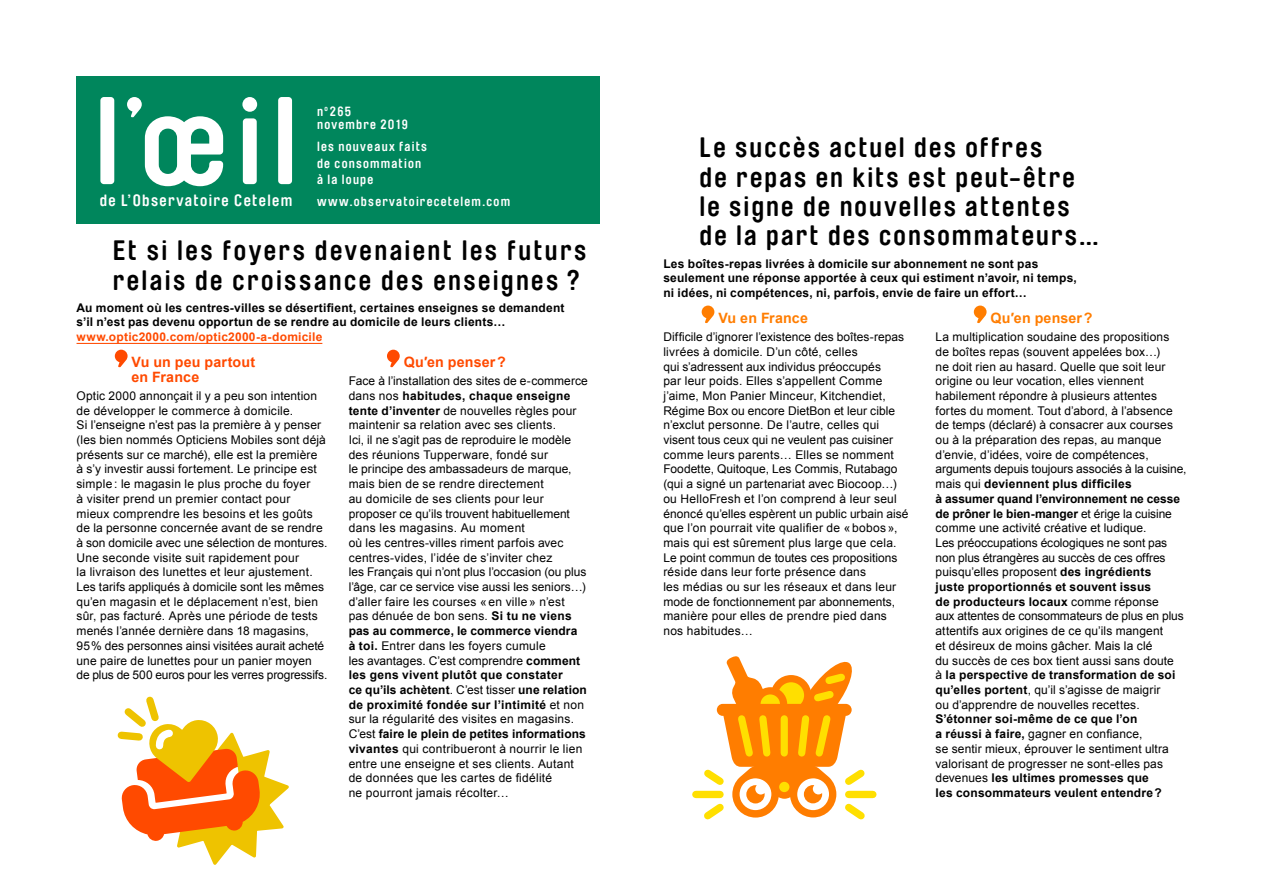
<style>
.page{position:relative;width:1263px;height:893px;background:#fff}
.page>*{position:absolute;margin:0;border:0;box-sizing:border-box;transform-origin:0 0}
.t1{font:700 27.75px/29.4px "Brauer Neue";letter-spacing:.08em;color:#000}
.t2{font:700 16.2px "Brauer Neue";letter-spacing:.08em;color:#fff}
.t3{font:700 14.25px/14.7px "Arial";letter-spacing:.01em;color:#ff4a00}
.t4{font:700 14.25px "Arial";letter-spacing:.01em;color:#ff7d00}
.t5{font:700 13.2px/16.5px "Brauer Neue";letter-spacing:.09em;color:#fff}
.t6{font:12px/14.7px "Arial";letter-spacing:.01em;color:#000}
.t7{font:700 12px/14.7px "Arial";letter-spacing:.015em;color:#000}
.t8{font:700 12px "Arial";letter-spacing:.02em;color:#ff4a00}
.s1{font-weight:700}
</style>
<div class="page">
<div style="left:77px;top:77px;width:523px;height:147px;background:#00865c"></div>
<svg style="left:100px;top:97px;width:192px;height:89px"></svg>
<svg style="left:115px;top:350px;width:13px;height:17px"></svg>
<svg style="left:387px;top:350px;width:13px;height:17px"></svg>
<svg style="left:702px;top:306px;width:12px;height:17px"></svg>
<svg style="left:974px;top:306px;width:12px;height:17px"></svg>
<div style="left:849px;top:791px;width:24px;height:7px;background:#ffdf00"></div>
<div style="left:696px;top:791px;width:24px;height:7px;background:#ffdf00"></div>
<svg style="left:697px;top:656px;width:174px;height:164px"></svg>
<svg style="left:117px;top:696px;width:172px;height:169px"></svg>
<hr style="left:77px;top:343px;width:245px;height:1px;background:#ff4a00">
<p class="t5" style="left:317px;top:104px;width:92px;line-height:13.5px">n<sup>o</sup> 265 novembre 2019</p>
<p class="t5" style="left:317px;top:138px;width:111px">les nouveaux faits de consommation à la loupe</p>
<h2 class="t2" style="left:100px;top:191px;width:194px">de L’Observatoire Cetelem</h2>
<p class="t5" style="left:317px;top:193px;width:195px">www.observatoirecetelem.com</p>
<h1 class="t1" style="left:113px;top:236px;width:475px">Et si les foyers devenaient les futurs relais de croissance des enseignes ?</h1>
<p class="t7" style="left:77px;top:301px;width:489px">Au moment où les centres-villes se désertifient, certaines enseignes se demandent s’il n’est pas devenu opportun de se rendre au domicile de leurs clients…</p>
<p class="t8" style="left:77px;top:329px;width:247px">www.optic2000.com/optic2000-a-domicile</p>
<p class="t3" style="left:132px;top:355px;width:125px">Vu un peu partout en France</p>
<p class="t6" style="left:77px;top:388px;width:252px">Optic 2000 annonçait il y a peu son intention de développer le commerce à domicile.<br>Si l’enseigne n’est pas la première à y penser (les bien nommés Opticiens Mobiles sont déjà présents sur ce marché), elle est la première<br>à s’y investir aussi fortement. Le principe est simple : le magasin le plus proche du foyer<br>à visiter prend un premier contact pour<br>mieux comprendre les besoins et les goûts de la personne concernée avant de se rendre à son domicile avec une sélection de montures.<br>Une seconde visite suit rapidement pour<br>la livraison des lunettes et leur ajustement.<br>Les tarifs appliqués à domicile sont les mêmes qu’en magasin et le déplacement n’est, bien sûr, pas facturé. Après une période de tests menés l’année dernière dans 18 magasins, 95% des personnes ainsi visitées aurait acheté une paire de lunettes pour un panier moyen de plus de 500 euros pour les verres progressifs.</p>
<p class="t3" style="left:404px;top:355px;width:104px">Qu′en penser?</p>
<p class="t6" style="left:349px;top:374px;width:241px">Face à l’installation des sites de e-commerce dans nos <span class="s1">habitudes, chaque enseigne tente d’inventer</span> de nouvelles règles pour maintenir sa relation avec ses clients.<br>Ici, il ne s’agit pas de reproduire le modèle des réunions Tupperware, fondé sur<br>le principe des ambassadeurs de marque, mais bien de se rendre directement<br>au domicile de ses clients pour leur proposer ce qu’ils trouvent habituellement dans les magasins. Au moment<br>où les centres‑villes riment parfois avec centres‑vides, l’idée de s’inviter chez<br>les Français qui n’ont plus l’occasion (ou plus l’âge, car ce service vise aussi les seniors…) d’aller faire les courses « en ville » n’est<br>pas dénuée de bon sens. <span class="s1">Si tu ne viens pas au commerce, le commerce viendra<br>à toi.</span> Entrer dans les foyers cumule<br>les avantages. C’est comprendre <span class="s1">comment les gens vivent plutôt que constater<br>ce qu’ils achètent</span>. C’est tisser <span class="s1">une relation de proximité fondée sur l’intimité</span> et non sur la régularité des visites en magasins.<br>C’est <span class="s1">faire le plein de petites informations vivantes</span> qui contribueront à nourrir le lien entre une enseigne et ses clients. Autant de données que les cartes de fidélité<br>ne pourront jamais récolter…</p>
<h1 class="t1" style="left:699px;top:133px;width:401px">Le succès actuel des offres<br>de repas en kits est peut-être le signe de nouvelles attentes de la part des consommateurs…</h1>
<p class="t7" style="left:663px;top:256px;width:415px">Les boîtes-repas livrées à domicile sur abonnement ne sont pas seulement une réponse apportée à ceux qui estiment n’avoir, ni temps, ni idées, ni compétences, ni, parfois, envie de faire un effort…</p>
<p class="t4" style="left:718px;top:309px;width:91px">Vu en France</p>
<p class="t6" style="left:663px;top:330px;width:247px">Difficile d’ignorer l’existence des boîtes‑repas livrées à domicile. D’un côté, celles<br>qui s’adressent aux individus préoccupés<br>par leur poids. Elles s’appellent Comme j’aime, Mon Panier Minceur, Kitchendiet, Régime Box ou encore DietBon et leur cible n’exclut personne. De l’autre, celles qui visent tous ceux qui ne veulent pas cuisiner comme leurs parents… Elles se nomment Foodette, Quitoque, Les Commis, Rutabago (qui a signé un partenariat avec Biocoop…) ou HelloFresh et l’on comprend à leur seul énoncé qu’elles espèrent un public urbain aisé que l’on pourrait vite qualifier de « bobos », mais qui est sûrement plus large que cela.<br>Le point commun de toutes ces propositions réside dans leur forte présence dans<br>les médias ou sur les réseaux et dans leur mode de fonctionnement par abonnements, manière pour elles de prendre pied dans nos habitudes…</p>
<p class="t4" style="left:990px;top:309px;width:104px">Qu′en penser?</p>
<p class="t6" style="left:935px;top:330px;width:252px">La multiplication soudaine des propositions<br>de boîtes repas (souvent appelées box…)<br>ne doit rien au hasard. Quelle que soit leur origine ou leur vocation, elles viennent habilement répondre à plusieurs attentes fortes du moment. Tout d’abord, à l’absence de temps (déclaré) à consacrer aux courses ou à la préparation des repas, au manque d’envie, d’idées, voire de compétences, arguments depuis toujours associés à la cuisine, mais qui <span class="s1">deviennent plus difficiles<br>à assumer quand l’environnement ne cesse de prôner le bien-manger</span> et érige la cuisine comme une activité créative et ludique.<br>Les préoccupations écologiques ne sont pas non plus étrangères au succès de ces offres puisqu’elles proposent <span class="s1">des ingrédients<br>juste proportionnés et souvent issus<br>de producteurs locaux</span> comme réponse<br>aux attentes de consommateurs de plus en plus attentifs aux origines de ce qu’ils mangent<br>et désireux de moins gâcher. Mais la clé<br>du succès de ces box tient aussi sans doute<br>à <span class="s1">la perspective de transformation de soi qu’elles portent</span>, qu’il s’agisse de maigrir<br>ou d’apprendre de nouvelles recettes.</p>
<p class="t6" style="left:935px;top:712px;width:235px"><span class="s1">S’étonner soi-même de ce que l’on<br>a réussi à faire,</span> gagner en confiance,<br>se sentir mieux, éprouver le sentiment ultra valorisant de progresser ne sont-elles pas devenues <span class="s1">les ultimes promesses que les consommateurs veulent entendre?</span></p>
</div>
